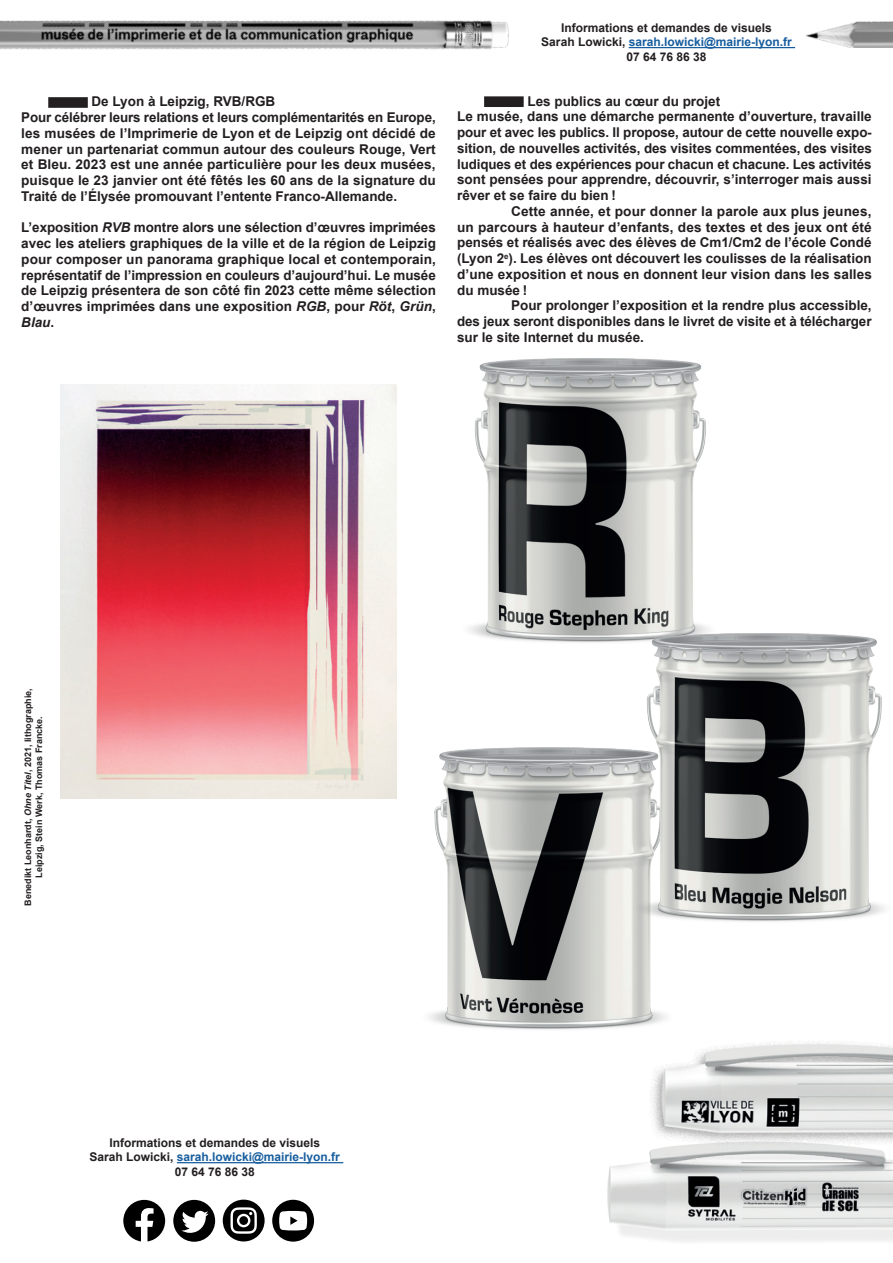
<style>
.page{position:relative;width:893px;height:1263px;background:#fff}
.page>*{position:absolute;margin:0;border:0;box-sizing:border-box;transform-origin:0 0}
.labeur-2023{font:700 13.5px/15.8px "Arial";color:#231f20;text-align:justify}
.t1{font:700 12px "Arial";color:#231f20}
.t2{font:700 12px "Arial";color:#175d9e}
.justifié{font:700 9px/11.2px "Arial";color:#231f20;text-align:center}
.s1{font-style:italic}
.s2{color:#231f20}
</style>
<div class="page">
<div style="left:48px;top:97px;width:40px;height:11px;background:#231f20"></div>
<div style="left:484px;top:96px;width:40px;height:11px;background:#231f20"></div>
<img style="left:61px;top:384px;width:335px;height:414px">
<svg style="left:123px;top:1200px;width:42px;height:41px"></svg>
<div style="left:223px;top:1199px;width:42px;height:42px;background:#000001;border-radius:50%"></div>
<svg style="left:230px;top:1207px;width:27px;height:27px"></svg>
<div style="left:173px;top:1200px;width:42px;height:42px;background:#000001;border-radius:50%"></div>
<svg style="left:181px;top:1211px;width:28px;height:22px"></svg>
<div style="left:272px;top:1200px;width:42px;height:41px;background:#000001;border-radius:50%"></div>
<svg style="left:279px;top:1211px;width:28px;height:19px"></svg>
<hr style="left:177px;top:1162px;width:166px;height:1px;background:#175d9e">
<img style="left:469px;top:358px;width:240px;height:285px">
<img style="left:429px;top:747px;width:237px;height:283px">
<img style="left:634px;top:633px;width:251px;height:291px">
<img style="left:607px;top:1148px;width:286px;height:94px">
<img style="left:650px;top:1042px;width:243px;height:106px">
<hr style="left:629px;top:47px;width:166px;height:1px;background:#175d9e">
<img style="left:0;top:20px;width:509px;height:30px">
<img style="left:806px;top:21px;width:87px;height:26px">
<p class="labeur-2023" style="left:92px;top:94px;width:185px">De Lyon à Leipzig, RVB/RGB</p>
<p class="labeur-2023" style="left:21px;top:110px;width:416px">Pour célébrer leurs relations et leurs complémentarités en Europe, les musées de l’Imprimerie de Lyon et de Leipzig ont décidé de mener un partenariat commun autour des couleurs Rouge, Vert et Bleu. 2023 est une année particulière pour les deux musées, puisque le 23 janvier ont été fêtés les 60 ans de la signature du Traité de l’Élysée promouvant l’entente Franco-Allemande.</p>
<p class="labeur-2023" style="left:21px;top:220px;width:416px">L’exposition <span class="s1">RVB</span> montre alors une sélection d’œuvres imprimées avec les ateliers graphiques de la ville et de la région de Leipzig pour composer un panorama graphique local et contemporain, représentatif de l’impression en couleurs d’aujourd’hui. Le musée de Leipzig présentera de son côté fin 2023 cette même sélection d’œuvres imprimées dans une exposition <span class="s1">RGB</span>, pour <span class="s1">Röt</span>, <span class="s1">Grün</span>, <span class="s1">Blau</span>.</p>
<p class="t1" style="left:561px;top:20px;width:212px">Informations et demandes de visuels</p>
<p class="t2" style="left:541px;top:34px;width:252px"><span class="s2">Sarah Lowicki,</span> sarah.lowicki@mairie-lyon.fr</p>
<p class="t1" style="left:626px;top:49px;width:82px">07 64 76 86 38</p>
<p class="labeur-2023" style="left:527px;top:93px;width:194px">Les publics au cœur du projet</p>
<p class="labeur-2023" style="left:457px;top:109px;width:416px">Le musée, dans une démarche permanente d’ouverture, travaille pour et avec les publics. Il propose, autour de cette nouvelle expo&shy;sition, de nouvelles activités, des visites commentées, des visites ludiques et des expériences pour chacun et chacune. Les activités sont pensées pour apprendre, découvrir, s’interroger mais aussi rêver et se faire du bien !</p>
<p class="labeur-2023" style="left:457px;top:204px;width:416px;text-indent:54px">Cette année, et pour donner la parole aux plus jeunes, un parcours à hauteur d’enfants, des textes et des jeux ont été pensés et réalisés avec des élèves de Cm1/Cm2 de l’école Condé (Lyon 2<sup>e</sup>). Les élèves ont découvert les coulisses de la réalisation d’une exposition et nous en donnent leur vision dans les salles du musée !</p>
<p class="labeur-2023" style="left:457px;top:298px;width:416px;text-indent:54px">Pour prolonger l’exposition et la rendre plus accessible, des jeux seront disponibles dans le livret de visite et à télécharger sur le site Internet du musée.</p>
<p class="justifié" style="left:23px;top:906px;width:219px;rotate:-90deg">Benedikt Leonhardt, <span class="s1">Ohne Titel</span>, 2021, lithographie,<br>Leipzig, Stein Werk, Thomas Francke.</p>
<p class="t1" style="left:109px;top:1135px;width:212px">Informations et demandes de visuels</p>
<p class="t2" style="left:89px;top:1149px;width:252px"><span class="s2">Sarah Lowicki,</span> sarah.lowicki@mairie-lyon.fr</p>
<p class="t1" style="left:175px;top:1164px;width:82px">07 64 76 86 38</p>
</div>
